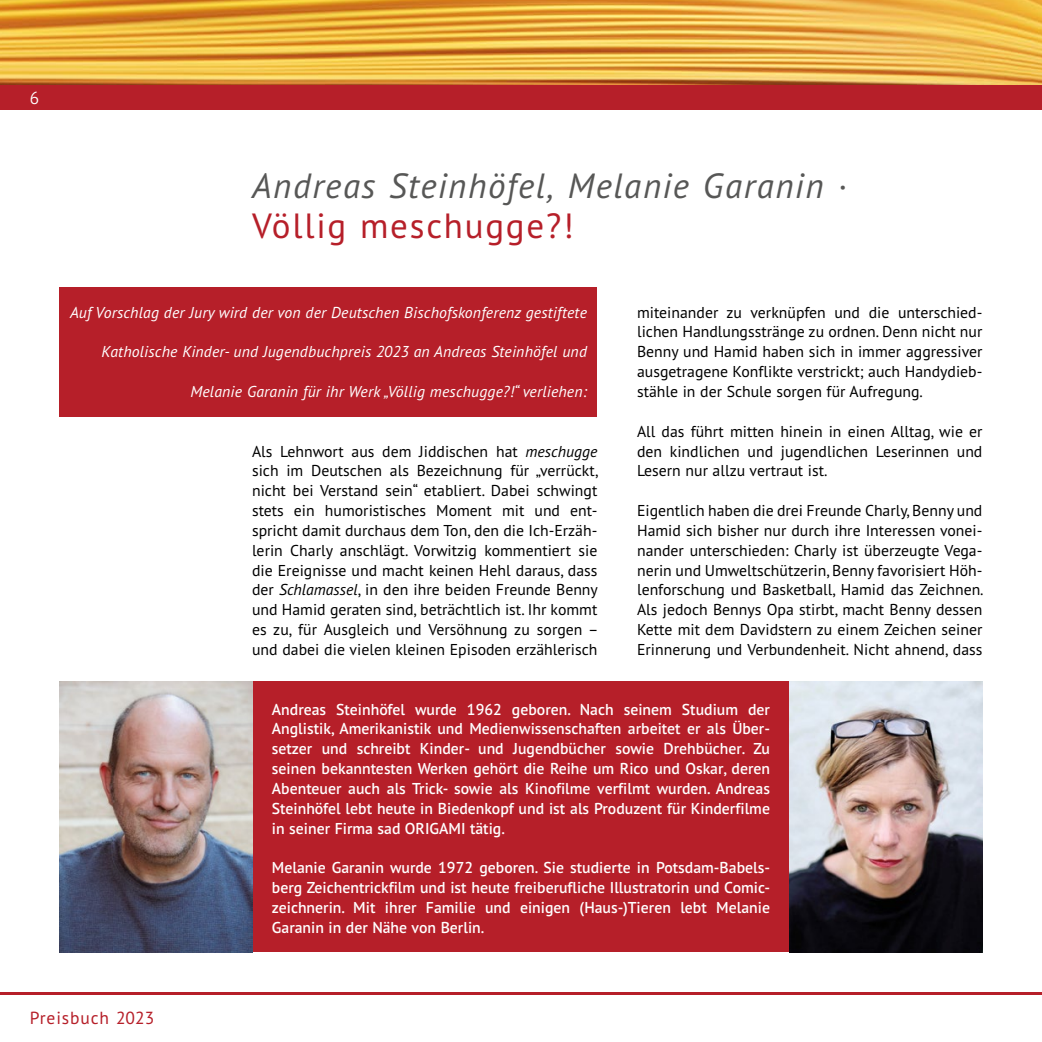
<style>
.page{position:relative;width:1042px;height:1042px;background:#fff}
.page>*{position:absolute;margin:0;border:0;box-sizing:border-box;transform-origin:0 0}
.t1{font:italic 35px "PT Sans Pro";letter-spacing:.04em;color:#575756}
.t2{font:35px "PT Sans Pro";letter-spacing:.05em;color:#b61f29}
.t3{font:17.5px "PT Sans Pro";letter-spacing:.05em;color:#b61f29}
.t4{font:300 17.5px "PT Sans Pro";color:#fff}
.t5{font:15.75px/19.8px "PT Sans Pro";color:#000;text-align:justify}
.t6{font:600 15.75px/19.8px "PT Sans Pro";color:#fff;text-align:justify}
.t7{font:italic 15.75px "PT Sans Pro";letter-spacing:.01em;color:#fff}
.s1{font-style:italic}
</style>
<div class="page">
<div style="left:60px;top:288px;width:537px;height:129px;background:#b61f29"></div>
<div style="left:252px;top:681px;width:538px;height:271px;background:#b61f29"></div>
<img style="left:60px;top:681px;width:192px;height:271px">
<img style="left:790px;top:682px;width:192px;height:270px">
<img style="left:0;top:0;width:1042px;height:85px">
<div style="left:0;top:85px;width:1042px;height:25px;background:#b61f29"></div>
<hr style="left:0;top:992px;width:1042px;height:3px;background:#b61f29">
<p class="t4" style="left:30px;top:87px;width:11px">6</p>
<h1 class="t1" style="left:252px;top:163px;width:596px">Andreas Steinhöfel, Melanie Garanin ·</h1>
<h1 class="t2" style="left:252px;top:203px;width:323px">Völlig meschugge?!</h1>
<p class="t7" style="left:70px;top:302px;width:518px">Auf Vorschlag der Jury wird der von der Deutschen Bischofskonferenz gestiftete</p>
<p class="t7" style="left:102px;top:341px;width:487px">Katholische Kinder- und Jugendbuchpreis 2023 an Andreas Steinhöfel und</p>
<p class="t7" style="left:190px;top:381px;width:398px">Melanie Garanin für ihr Werk „Völlig meschugge?!“ verliehen:</p>
<p class="t5" style="left:252px;top:441px;width:348px">Als Lehnwort aus dem Jiddischen hat <span class="s1">meschugge </span>sich im Deutschen als Bezeichnung für „verrückt, nicht bei Verstand sein“ etabliert. Dabei schwingt stets ein humoristisches Moment mit und ent&shy;spricht damit durchaus dem Ton, den die Ich-Erzäh&shy;lerin Charly anschlägt. Vorwitzig kommentiert sie die Ereignisse und macht keinen Hehl daraus, dass der <span class="s1">Schlamassel</span>, in den ihre beiden Freunde Benny und Hamid geraten sind, beträchtlich ist. Ihr kommt es zu, für Ausgleich und Versöhnung zu sorgen – und dabei die vielen kleinen Episoden erzählerisch</p>
<p class="t5" style="left:637px;top:302px;width:347px">miteinander zu verknüpfen und die unterschied&shy;lichen Handlungsstränge zu ordnen. Denn nicht nur Benny und Hamid haben sich in immer aggressiver ausgetragene Konflikte verstrickt; auch Handydieb&shy;stähle in der Schule sorgen für Aufregung.</p>
<p class="t5" style="left:637px;top:421px;width:347px">All das führt mitten hinein in einen Alltag, wie er den kindlichen und jugendlichen Leserinnen und Lesern nur allzu vertraut ist.</p>
<p class="t5" style="left:637px;top:500px;width:348px">Eigentlich haben die drei Freunde Charly, Benny und Hamid sich bisher nur durch ihre Interessen vonei&shy;nander unterschieden: Charly ist überzeugte Vega&shy;nerin und Umweltschützerin, Benny favorisiert Höh&shy;lenforschung und Basketball, Hamid das Zeichnen.<br>Als jedoch Bennys Opa stirbt, macht Benny dessen Kette mit dem Davidstern zu einem Zeichen seiner Erinnerung und Verbundenheit. Nicht ahnend, dass</p>
<p class="t6" style="left:272px;top:699px;width:500px">Andreas Steinhöfel wurde 1962 geboren. Nach seinem Studium der Anglistik, Amerikanistik und Medienwissenschaften arbeitet er als Über&shy;setzer und schreibt Kinder- und Jugendbücher sowie Drehbücher. Zu seinen bekanntesten Werken gehört die Reihe um Rico und Oskar, deren Abenteuer auch als Trick- sowie als Kinofilme verfilmt wurden. Andreas Steinhöfel lebt heute in Biedenkopf und ist als Produzent für Kinderfilme in seiner Firma sad ORIGAMI tätig.</p>
<p class="t6" style="left:272px;top:857px;width:500px">Melanie Garanin wurde 1972 geboren. Sie studierte in Potsdam-Babels&shy;berg Zeichentrickfilm und ist heute freiberufliche Illustratorin und Comic&shy;zeichnerin. Mit ihrer Familie und einigen (Haus-)Tieren lebt Melanie Garanin in der Nähe von Berlin.</p>
<p class="t3" style="left:30px;top:1006px;width:126px">Preisbuch 2023</p>
</div>
